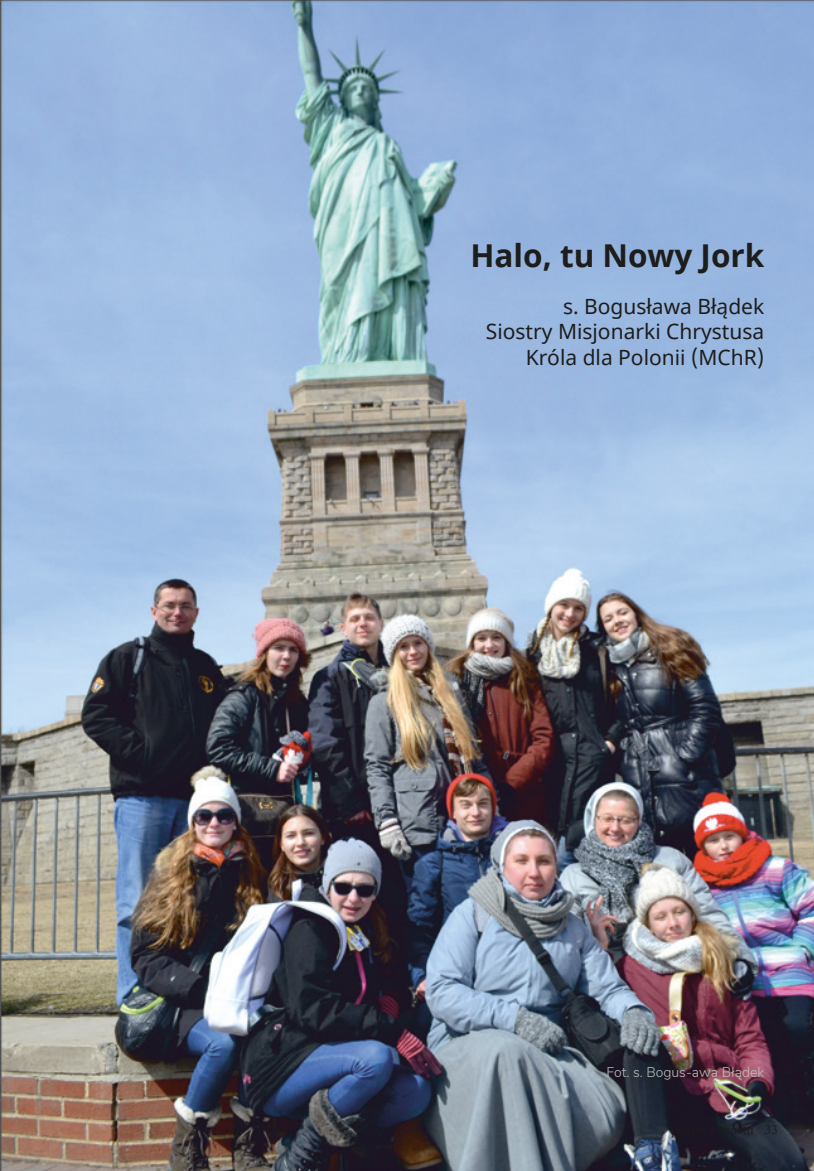
<style>
.page{position:relative;width:814px;height:1171px;background:#fff}
.page>*{position:absolute;margin:0;border:0;box-sizing:border-box;transform-origin:0 0}
.t1{font:700 31.5px "Noto Sans";color:#1d1d1b}
.t2{font:21px/25.2px "Noto Sans";color:#1d1d1b;text-align:right}
.t3{font:300 14px "Nunito";color:#bdbdbc}
</style>
<div class="page">
<img style="left:0;top:0;width:814px;height:1171px">
<h1 class="t1" style="left:470px;top:233px;width:295px">Halo, tu Nowy Jork</h1>
<p class="t2" style="left:486px;top:295px;width:280px">s. Bogusława Błądek<br>Siostry Misjonarki Chrystusa<br>Króla dla Polonii (MChR)</p>
<p class="t3" style="left:606px;top:1061px;width:159px">Fot. s. Bogus-awa Błądek</p>
</div>
